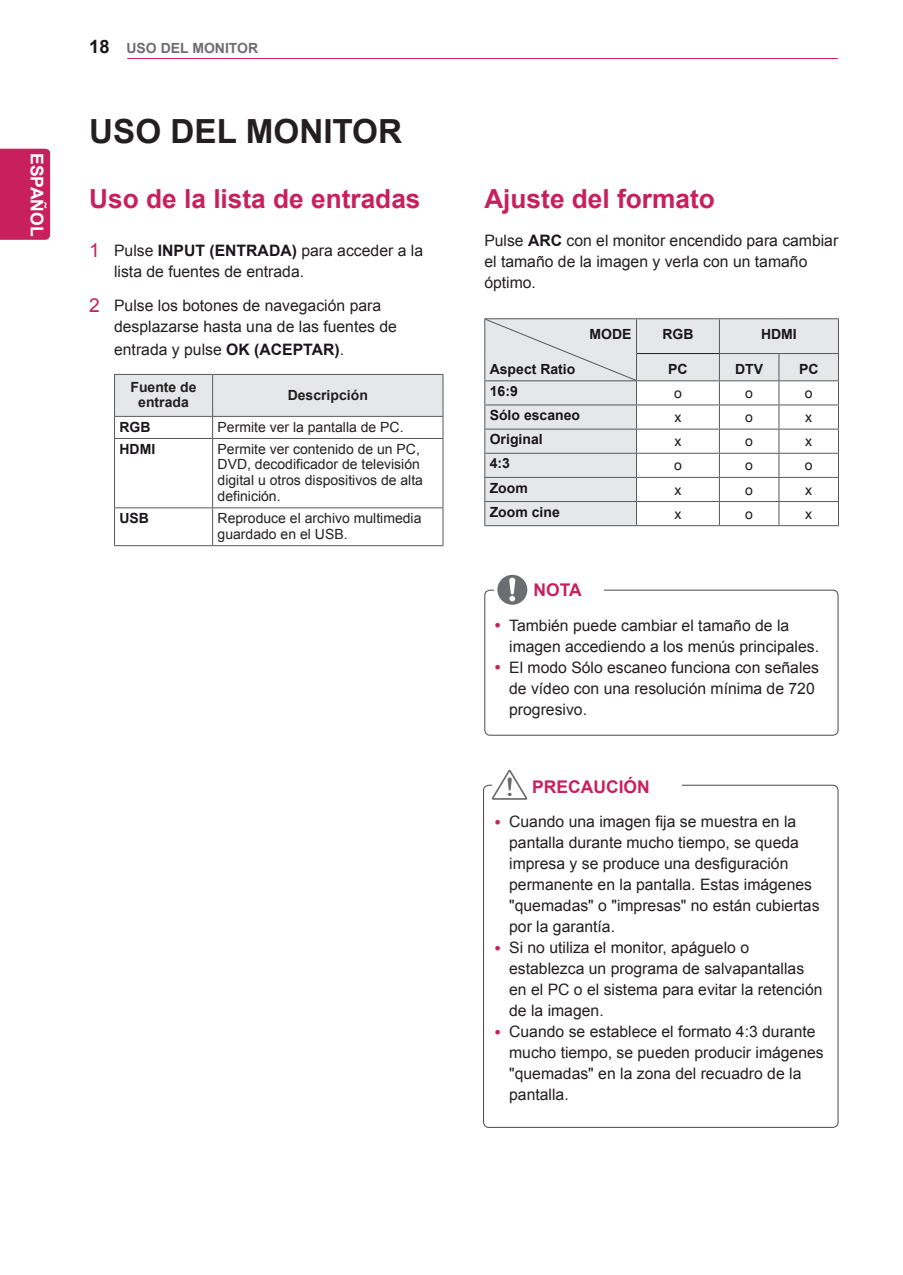
<style>
.page{position:relative;width:903px;height:1275px;background:#fff}
.page>*{position:absolute;margin:0;border:0;box-sizing:border-box;transform-origin:0 0}
.Chapter{font:700 33.25px "Arial";color:#231f20}
.Title-1{font:700 26.25px "Arial";color:#c8205d}
.t1{font:700 21px "Arial";color:#fff}
.t2{font:700 18.38px "Arial";color:#1a161a}
.t3{font:700 17.5px "Arial";color:#c8205d}
.t4{font:700 17.5px "Arial";color:#fff}
.Body-Bullet{font:15.75px/21px "Arial";color:#231f20}
._1-Body{font:15.75px/21px "Arial";color:#231f20}
.Body{font:15.75px/21px "Arial";color:#231f20}
.Body-2{font:14px/15.8px "Arial";color:#231f20}
.Body-3{font:700 14px "Arial";color:#1a161a}
.Body-Bold-Center{font:700 14px/15.8px "Arial";color:#231f20;text-align:center}
.Body-4{font:14px "Arial";color:#1a161a}
.t5{font:700 14px "Arial";color:#6c6d70}
.s1{font-size:19.25px;color:#c8205d}
.s2{font-weight:700;color:#1a161a}
</style>
<div class="page">
<hr style="left:127px;top:58px;width:711px;height:1px;background:#c8205d">
<div style="left:0;top:149px;width:50px;height:91px;background:#c8205d"></div>
<svg style="left:114px;top:374px;width:329px;height:64px"></svg>
<hr style="left:114px;top:438px;width:99px;height:1px;background:#57585a">
<hr style="left:114px;top:439px;width:1px;height:68px;background:#57585a">
<hr style="left:213px;top:438px;width:230px;height:1px;background:#57585a">
<hr style="left:212px;top:439px;width:1px;height:68px;background:#57585a">
<hr style="left:442px;top:439px;width:1px;height:68px;background:#57585a">
<hr style="left:114px;top:508px;width:1px;height:37px;background:#57585a">
<hr style="left:212px;top:508px;width:1px;height:37px;background:#57585a">
<hr style="left:442px;top:508px;width:1px;height:37px;background:#57585a">
<hr style="left:114px;top:507px;width:99px;height:1px;background:#57585a">
<hr style="left:114px;top:545px;width:99px;height:1px;background:#57585a">
<hr style="left:213px;top:507px;width:230px;height:1px;background:#57585a">
<hr style="left:213px;top:545px;width:230px;height:1px;background:#57585a">
<div style="left:484px;top:590px;width:354px;height:146px;border:1px solid #4c4649;border-radius:5px"></div>
<div style="left:523px;top:579px;width:81px;height:23px;background:#fff"></div>
<div style="left:494px;top:575px;width:38px;height:30px;background:#fff"></div>
<svg style="left:497px;top:575px;width:30px;height:30px"></svg>
<hr style="left:484px;top:318px;width:152px;height:1px;background:#57585a">
<hr style="left:636px;top:318px;width:83px;height:1px;background:#57585a">
<hr style="left:719px;top:318px;width:60px;height:1px;background:#57585a">
<hr style="left:779px;top:318px;width:60px;height:1px;background:#57585a">
<svg style="left:484px;top:319px;width:355px;height:207px"></svg>
<svg style="left:492px;top:770px;width:35px;height:30px"></svg>
<p class="t4" style="left:49px;top:153px;width:85px;rotate:90deg">ESPAÑOL</p>
<p class="t1" style="left:50px;top:172px;width:47px;rotate:90deg">ENG</p>
<p class="t2" style="left:89px;top:34px;width:22px">18</p>
<p class="t5" style="left:126px;top:39px;width:133px">USO DEL MONITOR</p>
<p class="Chapter" style="left:89px;top:109px;width:314px">USO DEL MONITOR</p>
<p class="Title-1" style="left:89px;top:181px;width:333px">Uso de la lista de entradas</p>
<p class="_1-Body" style="left:114px;top:240px;width:310px;text-indent:-25px"><span class="s1">1</span> Pulse <span class="s2">INPUT (ENTRADA)</span> para acceder a la lista de fuentes de entrada.</p>
<p class="_1-Body" style="left:114px;top:295px;width:284px;text-indent:-25px"><span class="s1">2</span> Pulse los botones de navegación para desplazarse hasta una de las fuentes de</p>
<p class="_1-Body" style="left:114px;top:339px;width:231px">entrada y pulse <span class="s2">OK (ACEPTAR)</span>.</p>
<p class="Body-Bold-Center" style="left:131px;top:379px;width:68px">Fuente de entrada</p>
<p class="Body-Bold-Center" style="left:288px;top:387px;width:82px">Descripción</p>
<p class="Body-3" style="left:119px;top:417px;width:33px">RGB</p>
<p class="Body-2" style="left:218px;top:419px;width:187px">Permite ver la pantalla de PC.</p>
<p class="Body-3" style="left:119px;top:439px;width:37px">HDMI</p>
<p class="Body-2" style="left:218px;top:441px;width:207px">Permite ver contenido de un PC,<br>DVD, decodificador de televisión digital u otros dispositivos de alta definición.</p>
<p class="Body-3" style="left:119px;top:509px;width:31px">USB</p>
<p class="Body-2" style="left:218px;top:510px;width:205px">Reproduce el archivo multimedia guardado en el USB.</p>
<p class="Title-1" style="left:484px;top:181px;width:232px">Ajuste del formato</p>
<p class="Body" style="left:484px;top:231px;width:355px">Pulse <span class="s2">ARC</span> con el monitor encendido para cambiar el tamaño de la imagen y verla con un tamaño óptimo.</p>
<p class="Body-3" style="left:589px;top:325px;width:43px">MODE</p>
<p class="Body-3" style="left:490px;top:360px;width:87px">Aspect Ratio</p>
<p class="Body-3" style="left:662px;top:325px;width:33px">RGB</p>
<p class="Body-3" style="left:761px;top:325px;width:37px">HDMI</p>
<p class="Body-3" style="left:668px;top:359px;width:21px">PC</p>
<p class="Body-3" style="left:735px;top:359px;width:29px">DTV</p>
<p class="Body-3" style="left:799px;top:359px;width:21px">PC</p>
<p class="Body-3" style="left:490px;top:382px;width:30px">16:9</p>
<p class="Body-4" style="left:674px;top:384px;width:9px">o</p>
<p class="Body-4" style="left:745px;top:384px;width:9px">o</p>
<p class="Body-4" style="left:805px;top:384px;width:9px">o</p>
<p class="Body-3" style="left:490px;top:406px;width:92px">Sólo escaneo</p>
<p class="Body-4" style="left:674px;top:408px;width:8px">x</p>
<p class="Body-4" style="left:745px;top:408px;width:9px">o</p>
<p class="Body-4" style="left:805px;top:408px;width:8px">x</p>
<p class="Body-3" style="left:490px;top:430px;width:54px">Original</p>
<p class="Body-4" style="left:674px;top:432px;width:8px">x</p>
<p class="Body-4" style="left:745px;top:432px;width:9px">o</p>
<p class="Body-4" style="left:805px;top:432px;width:8px">x</p>
<p class="Body-3" style="left:490px;top:454px;width:22px">4:3</p>
<p class="Body-4" style="left:674px;top:456px;width:9px">o</p>
<p class="Body-4" style="left:745px;top:456px;width:9px">o</p>
<p class="Body-4" style="left:805px;top:456px;width:9px">o</p>
<p class="Body-3" style="left:490px;top:478px;width:40px">Zoom</p>
<p class="Body-4" style="left:674px;top:480px;width:8px">x</p>
<p class="Body-4" style="left:745px;top:480px;width:9px">o</p>
<p class="Body-4" style="left:805px;top:480px;width:8px">x</p>
<p class="Body-3" style="left:490px;top:502px;width:72px">Zoom cine</p>
<p class="Body-4" style="left:674px;top:505px;width:8px">x</p>
<p class="Body-4" style="left:745px;top:505px;width:9px">o</p>
<p class="Body-4" style="left:805px;top:505px;width:8px">x</p>
<p class="t3" style="left:533px;top:578px;width:50px">NOTA</p>
<p class="Body-Bullet" style="left:509px;top:615px;width:311px">También puede cambiar el tamaño de la imagen accediendo a los menús principales.</p>
<p class="Body-Bullet" style="left:509px;top:657px;width:311px">El modo Sólo escaneo funciona con señales de vídeo con una resolución mínima de 720 progresivo.</p>
<p class="t3" style="left:532px;top:775px;width:119px">PRECAUCIÓN</p>
<p class="Body-Bullet" style="left:509px;top:812px;width:312px">Cuando una imagen fija se muestra en la pantalla durante mucho tiempo, se queda impresa y se produce una desfiguración permanente en la pantalla. Estas imágenes "quemadas" o "impresas" no están cubiertas por la garantía.</p>
<p class="Body-Bullet" style="left:509px;top:938px;width:315px">Si no utiliza el monitor, apáguelo o establezca un programa de salvapantallas en el PC o el sistema para evitar la retención de la imagen.</p>
<p class="Body-Bullet" style="left:509px;top:1022px;width:316px">Cuando se establece el formato 4:3 durante mucho tiempo, se pueden producir imágenes "quemadas" en la zona del recuadro de la pantalla.</p>
</div>
